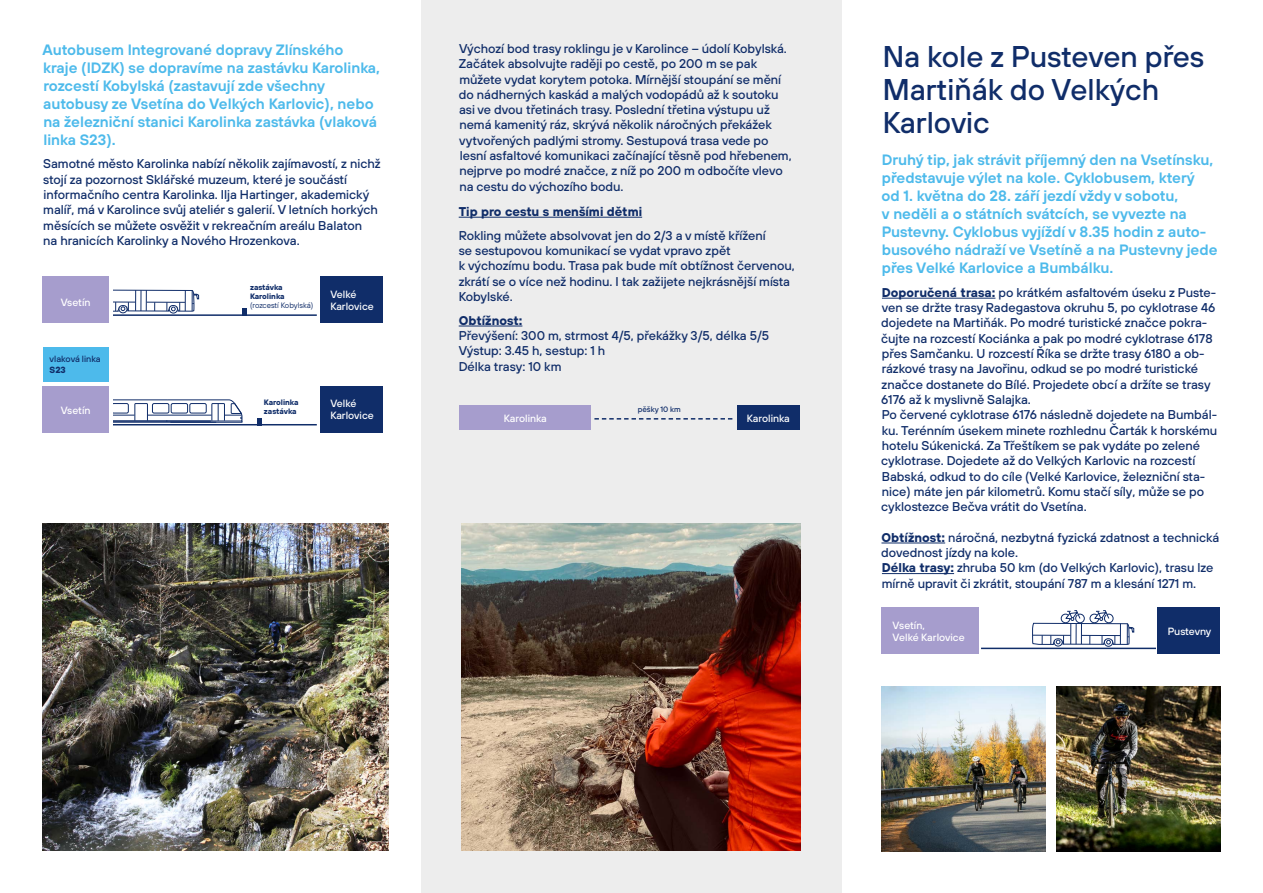
<style>
.page{position:relative;width:1263px;height:893px;background:#fff}
.page>*{position:absolute;margin:0;border:0;box-sizing:border-box;transform-origin:0 0}
.t1{font:500 30px/33px "TT Hoves";color:#102d69}
.t2{font:600 15px/18px "TT Hoves";color:#4dbaeb}
.t3{font:500 12.75px/15.3px "TT Hoves";color:#102d69}
.t4{font:700 12.75px "TT Hoves";color:#102d69}
.t5{font:500 10.5px/12px "TT Hoves";color:#fff}
.t6{font:500 10.5px "TT Hoves";letter-spacing:-.02em;color:#fff}
.t7{font:500 9px "TT Hoves";color:#102d69}
.t8{font:700 9px "TT Hoves";color:#102d69}
.t9{font:700 7.8px/9px "TT Hoves";color:#102d69}
.t10{font:7.8px "TT Hoves";letter-spacing:-.005em;color:#102d69}
.t11{font:500 7.8px "TT Hoves";color:#102d69}
.s1{font-weight:700}
</style>
<div class="page">
<svg style="left:113px;top:399px;width:130px;height:24px"></svg>
<svg style="left:42px;top:386px;width:1px;height:47px"></svg>
<hr style="left:98px;top:424px;width:219px;height:1px;background:#102d69">
<hr style="left:98px;top:314px;width:219px;height:2px;background:#102d69">
<svg style="left:113px;top:289px;width:86px;height:25px"></svg>
<div style="left:66px;top:396px;width:47px;height:50px;background:#fff"></div>
<div style="left:66px;top:286px;width:47px;height:50px;background:#fff"></div>
<div style="left:421px;top:0;width:421px;height:893px;background:#ededed"></div>
<hr style="left:981px;top:648px;width:175px;height:1px;background:#102d69">
<hr style="left:882px;top:298px;width:113px;height:1px;background:#102d69">
<hr style="left:881px;top:543px;width:64px;height:1px;background:#102d69">
<hr style="left:882px;top:573px;width:72px;height:1px;background:#102d69">
<img style="left:43px;top:523px;width:345px;height:327px">
<img style="left:1056px;top:687px;width:164px;height:164px">
<img style="left:881px;top:687px;width:164px;height:164px">
<img style="left:462px;top:523px;width:339px;height:327px">
<svg style="left:594px;top:418px;width:138px;height:2px"></svg>
<div style="left:1158px;top:607px;width:62px;height:47px;background:#102d69"></div>
<div style="left:737px;top:406px;width:62px;height:24px;background:#102d69"></div>
<div style="left:881px;top:607px;width:97px;height:47px;background:#a69dcd"></div>
<div style="left:459px;top:406px;width:131px;height:24px;background:#a69dcd"></div>
<div style="left:43px;top:347px;width:66px;height:35px;background:#4dbaeb"></div>
<hr style="left:459px;top:217px;width:183px;height:1px;background:#102d69">
<hr style="left:459px;top:326px;width:63px;height:1px;background:#102d69">
<svg style="left:1032px;top:610px;width:102px;height:37px"></svg>
<div style="left:320px;top:386px;width:63px;height:47px;background:#102d69"></div>
<div style="left:320px;top:276px;width:63px;height:47px;background:#102d69"></div>
<div style="left:43px;top:386px;width:66px;height:47px;background:#a69dcd"></div>
<div style="left:43px;top:276px;width:66px;height:47px;background:#a69dcd"></div>
<svg style="left:242px;top:309px;width:5px;height:5px"></svg>
<svg style="left:257px;top:418px;width:5px;height:6px"></svg>
<p class="t2" style="left:42px;top:40px;width:339px">Autobusem Integrované dopravy Zlínského kraje (IDZK) se dopravíme na zastávku Karolinka, rozcestí Kobylská (zastavují zde všechny autobusy ze Vsetína do Velkých Karlovic), nebo na železniční stanici Karolinka zastávka (vlaková linka S23).</p>
<p class="t3" style="left:43px;top:156px;width:339px">Samotné město Karolinka nabízí několik zajímavostí, z nichž stojí za pozornost Sklářské muzeum, které je součástí informačního centra Karolinka. Ilja Hartinger, akademický malíř, má v Karolince svůj ateliér s galerií. V letních horkých měsících se můžete osvěžit v rekreačním areálu Balaton<br>na hranicích Karolinky a Nového Hrozenkova.</p>
<p class="t5" style="left:61px;top:296px;width:31px">Vsetín</p>
<p class="t7" style="left:50px;top:353px;width:52px">vlaková linka</p>
<p class="t8" style="left:50px;top:364px;width:18px">S23</p>
<p class="t5" style="left:61px;top:404px;width:31px">Vsetín</p>
<p class="t9" style="left:250px;top:282px;width:36px">zastávka<br>Karolinka</p>
<p class="t10" style="left:250px;top:300px;width:65px">(rozcestí Kobylská)</p>
<p class="t5" style="left:330px;top:288px;width:45px">Velké<br>Karlovice</p>
<p class="t9" style="left:264px;top:397px;width:36px">Karolinka zastávka</p>
<p class="t5" style="left:330px;top:397px;width:45px">Velké<br>Karlovice</p>
<p class="t3" style="left:459px;top:41px;width:334px">Výchozí bod trasy roklingu je v Karolince – údolí Kobylská.<br>Začátek absolvujte raději po cestě, po 200 m se pak můžete vydat korytem potoka. Mírnější stoupání se mění do nádherných kaskád a malých vodopádů až k soutoku asi ve dvou třetinách trasy. Poslední třetina výstupu už nemá kamenitý ráz, skrývá několik náročných překážek vytvořených padlými stromy. Sestupová trasa vede po lesní asfaltové komunikaci začínající těsně pod hřebenem, nejprve po modré značce, z níž po 200 m odbočíte vlevo na cestu do výchozího bodu.</p>
<p class="t4" style="left:459px;top:203px;width:185px">Tip pro cestu s menšími dětmi</p>
<p class="t3" style="left:459px;top:227px;width:338px">Rokling můžete absolvovat jen do 2/3 a v místě křížení<br>se sestupovou komunikací se vydat vpravo zpět<br>k výchozímu bodu. Trasa pak bude mít obtížnost červenou, zkrátí se o více než hodinu. I tak zažijete nejkrásnější místa Kobylské.</p>
<p class="t4" style="left:459px;top:312px;width:65px">Obtížnost:</p>
<p class="t3" style="left:459px;top:328px;width:312px">Převýšení: 300 m, strmost 4/5, překážky 3/5, délka 5/5<br>Výstup: 3.45 h, sestup: 1 h<br>Délka trasy: 10 km</p>
<p class="t11" style="left:638px;top:405px;width:44px">pěšky 10 km</p>
<p class="t5" style="left:504px;top:412px;width:44px">Karolinka</p>
<p class="t5" style="left:747px;top:412px;width:44px">Karolinka</p>
<h1 class="t1" style="left:883px;top:39px;width:323px">Na kole z Pusteven přes<br>Martiňák do Velkých<br>Karlovic</h1>
<p class="t2" style="left:881px;top:150px;width:338px">Druhý tip, jak strávit příjemný den na Vsetínsku, představuje výlet na kole. Cyklobusem, který<br>od 1. května do 28. září jezdí vždy v sobotu,<br>v neděli a o státních svátcích, se vyvezte na Pustevny. Cyklobus vyjíždí v 8.35 hodin z auto&shy;busového nádraží ve Vsetíně a na Pustevny jede přes Velké Karlovice a Bumbálku.</p>
<p class="t3" style="left:881px;top:284px;width:338px"><span class="s1">Doporučená trasa:</span> po krátkém asfaltovém úseku z Puste&shy;ven se držte trasy Radegastova okruhu 5, po cyklotrase 46 dojedete na Martiňák. Po modré turistické značce pokra&shy;čujte na rozcestí Kociánka a pak po modré cyklotrase 6178 přes Samčanku. U rozcestí Říka se držte trasy 6180 a ob&shy;rázkové trasy na Javořinu, odkud se po modré turistické značce dostanete do Bílé. Projedete obcí a držíte se trasy 6176 až k myslivně Salajka.<br>Po červené cyklotrase 6176 následně dojedete na Bumbál&shy;ku. Terénním úsekem minete rozhlednu Čarták k horskému hotelu Súkenická. Za Třeštíkem se pak vydáte po zelené cyklotrase. Dojedete až do Velkých Karlovic na rozcestí Babská, odkud to do cíle (Velké Karlovice, železniční sta&shy;nice) máte jen pár kilometrů. Komu stačí síly, může se po cyklostezce Bečva vrátit do Vsetína.</p>
<p class="t3" style="left:881px;top:529px;width:339px"><span class="s1">Obtížnost:</span> náročná, nezbytná fyzická zdatnost a technická dovednost jízdy na kole.<br><span class="s1">Délka trasy:</span> zhruba 50 km (do Velkých Karlovic), trasu lze mírně upravit či zkrátit, stoupání 787 m a klesání 1271 m.</p>
<p class="t5" style="left:893px;top:619px;width:74px">Vsetín,<br>Velké Karlovice</p>
<p class="t6" style="left:1168px;top:624px;width:45px">Pustevny</p>
</div>
